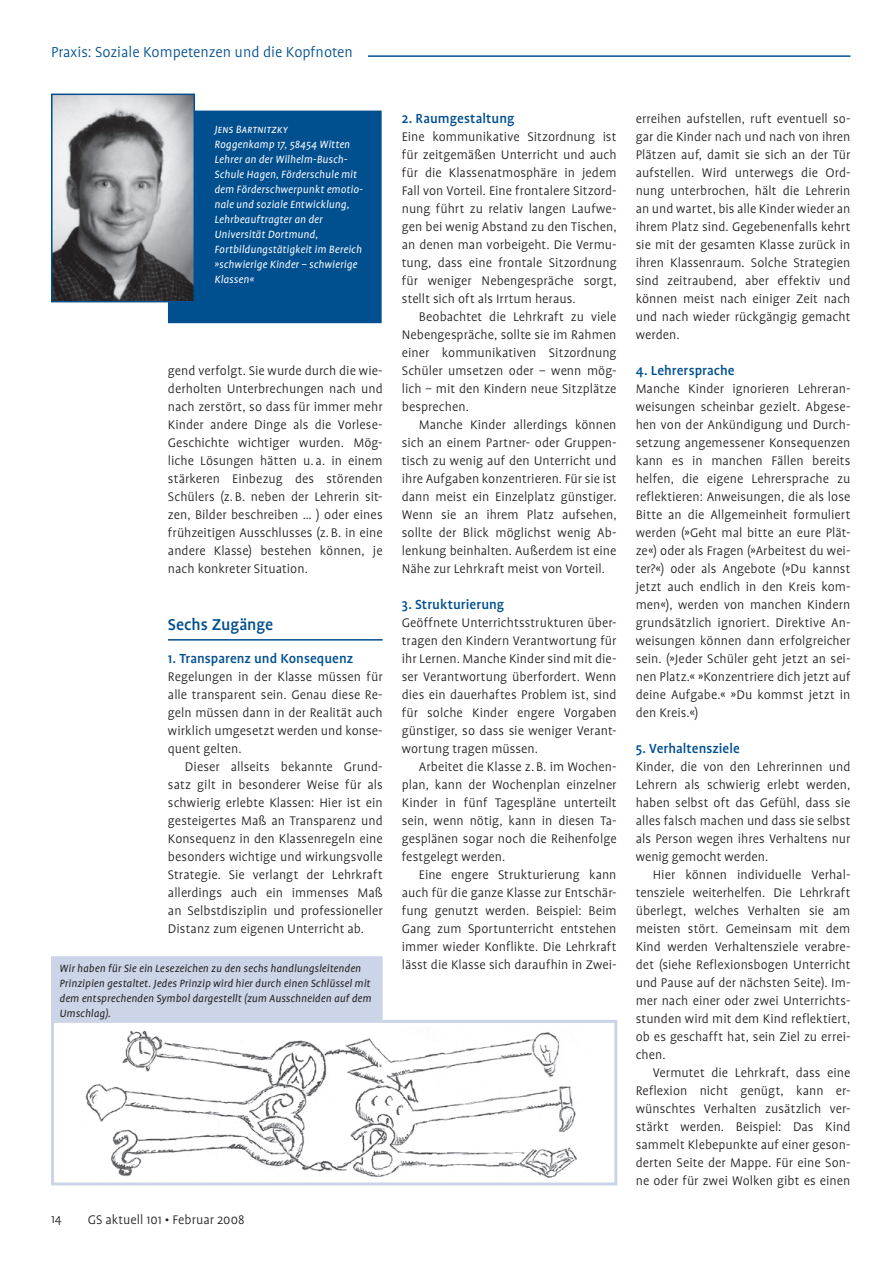
<style>
.page{position:relative;width:893px;height:1263px;background:#fff}
.page>*{position:absolute;margin:0;border:0;box-sizing:border-box;transform-origin:0 0}
.t1{font:500 18px "Profile";letter-spacing:-.005em;color:#004f8f}
.t2{font:300 16.5px "Profile";color:#004f8f}
.t3{font:500 15px "Profile";color:#004f8f}
.t4{font:300 14.25px/18px "Profile";letter-spacing:.005em;color:#231f20;text-align:justify}
.t5{font:300 13.5px "Profile";color:#231f20}
.t6{font:italic 12px/15px "Profile";letter-spacing:.005em;color:#fff}
.t7{font:italic 12px/15px "Profile";letter-spacing:.005em;color:#231f20}
.t8{font:italic 12px "Profile SC";color:#fff}
</style>
<div class="page">
<hr style="left:51px;top:55px;width:799px;height:2px;background:#004f8f">
<div style="left:52px;top:957px;width:330px;height:67px;background:#ccd5e8"></div>
<div style="left:51px;top:956px;width:332px;height:69px;border:2px solid #ccd5e8"></div>
<hr style="left:168px;top:639px;width:215px;height:2px;background:#004f8f">
<div style="left:51px;top:45px;width:317px;height:27px;background:#fff"></div>
<div style="left:169px;top:111px;width:212px;height:211px;background:#004f8f"></div>
<div style="left:168px;top:111px;width:214px;height:212px;border:2px solid #004f8f"></div>
<img style="left:54px;top:97px;width:138px;height:202px">
<div style="left:51px;top:94px;width:144px;height:208px;border:2px solid #004f8f"></div>
<div style="left:51px;top:1020px;width:566px;height:165px;background:#fff;border:3px solid #ccd5e8"></div>
<img style="left:85px;top:1030px;width:492px;height:148px">
<p class="t2" style="left:51px;top:43px;width:303px">Praxis: Soziale Kompetenzen und die Kopfnoten</p>
<p class="t8" style="left:214px;top:123px;width:75px">Jens Bartnitzky</p>
<p class="t6" style="left:214px;top:137px;width:150px">Roggenkamp 17, 58454 Witten<br>Lehrer an der Wilhelm-Busch-<br>Schule Hagen, Förderschule mit dem Förderschwerpunkt emotio&shy;nale und soziale Entwicklung,<br>Lehrbeauftragter an der<br>Universität Dortmund,<br>Fortbildungstätigkeit im Bereich »schwierige Kinder – schwierige<br>Klassen«</p>
<p class="t4" style="left:168px;top:362px;width:216px">gend verfolgt. Sie wurde durch die wie&shy;derholten Unterbrechungen nach und nach zerstört, so dass für immer mehr Kinder andere Dinge als die Vorlese-Geschichte wichtiger wurden. Mög&shy;liche Lösungen hätten u. a. in einem stärkeren Einbezug des störenden Schülers (z. B. neben der Lehrerin sit&shy;zen, Bilder beschreiben … ) oder eines frühzeitigen Ausschlusses (z. B. in eine andere Klasse) bestehen können, je nach konkreter Situation.</p>
<p class="t1" style="left:168px;top:615px;width:107px">Sechs Zugänge</p>
<p class="t3" style="left:168px;top:651px;width:187px">1. Transparenz und Konsequenz</p>
<p class="t4" style="left:168px;top:668px;width:216px">Regelungen in der Klasse müssen für alle transparent sein. Genau diese Re&shy;geln müssen dann in der Realität auch wirklich umgesetzt werden und konse&shy;quent gelten.</p>
<p class="t4" style="left:168px;top:758px;width:216px;text-indent:17px">Dieser allseits bekannte Grund&shy;satz gilt in besonderer Weise für als schwierig erlebte Klassen: Hier ist ein gesteigertes Maß an Transparenz und Konsequenz in den Klassenregeln eine besonders wichtige und wirkungsvolle Strategie. Sie verlangt der Lehrkraft allerdings auch ein immenses Maß an Selbstdisziplin und professioneller Distanz zum eigenen Unterricht ab.</p>
<p class="t7" style="left:60px;top:961px;width:313px">Wir haben für Sie ein Lesezeichen zu den sechs handlungsleitenden Prinzipien gestaltet. Jedes Prinzip wird hier durch einen Schlüssel mit dem entsprechenden Symbol dargestellt (zum Ausschneiden auf dem Umschlag).</p>
<p class="t5" style="left:51px;top:1212px;width:12px">14</p>
<p class="t4" style="left:88px;top:1210px;width:158px">GS aktuell 101 • Februar 2008</p>
<p class="t3" style="left:402px;top:111px;width:114px">2. Raumgestaltung</p>
<p class="t4" style="left:402px;top:128px;width:216px">Eine kommunikative Sitzordnung ist für zeitgemäßen Unterricht und auch für die Klassenatmosphäre in jedem Fall von Vorteil. Eine frontalere Sitzord&shy;nung führt zu relativ langen Laufwe&shy;gen bei wenig Abstand zu den Tischen, an denen man vorbeigeht. Die Vermu&shy;tung, dass eine frontale Sitzordnung für weniger Nebengespräche sorgt, stellt sich oft als Irrtum heraus.</p>
<p class="t4" style="left:402px;top:308px;width:216px;text-indent:17px">Beobachtet die Lehrkraft zu viele Nebengespräche, sollte sie im Rahmen einer kommunikativen Sitzordnung Schüler umsetzen oder – wenn mög&shy;lich – mit den Kindern neue Sitzplätze besprechen.</p>
<p class="t4" style="left:402px;top:416px;width:216px;text-indent:17px">Manche Kinder allerdings können sich an einem Partner- oder Gruppen&shy;tisch zu wenig auf den Unterricht und ihre Aufgaben konzentrieren. Für sie ist dann meist ein Einzelplatz günstiger.<br>Wenn sie an ihrem Platz aufsehen, sollte der Blick möglichst wenig Ab&shy;lenkung beinhalten. Außerdem ist eine Nähe zur Lehrkraft meist von Vorteil.</p>
<p class="t3" style="left:402px;top:597px;width:104px">3. Strukturierung</p>
<p class="t4" style="left:402px;top:614px;width:216px">Geöffnete Unterrichtsstrukturen über&shy;tragen den Kindern Verantwortung für ihr Lernen. Manche Kinder sind mit die&shy;ser Verantwortung überfordert. Wenn dies ein dauerhaftes Problem ist, sind für solche Kinder engere Vorgaben günstiger, so dass sie weniger Verant&shy;wortung tragen müssen.</p>
<p class="t4" style="left:402px;top:758px;width:216px;text-indent:17px">Arbeitet die Klasse z. B. im Wochen&shy;plan, kann der Wochenplan einzelner Kinder in fünf Tagespläne unterteilt sein, wenn nötig, kann in diesen Ta&shy;gesplänen sogar noch die Reihenfolge festgelegt werden.</p>
<p class="t4" style="left:402px;top:866px;width:216px;text-indent:17px">Eine engere Strukturierung kann auch für die ganze Klasse zur Entschär&shy;fung genutzt werden. Beispiel: Beim Gang zum Sportunterricht entstehen immer wieder Konflikte. Die Lehrkraft lässt die Klasse sich daraufhin in Zwei-</p>
<p class="t4" style="left:636px;top:110px;width:216px">erreihen aufstellen, ruft eventuell so&shy;gar die Kinder nach und nach von ihren Plätzen auf, damit sie sich an der Tür aufstellen. Wird unterwegs die Ord&shy;nung unterbrochen, hält die Lehrerin an und wartet, bis alle Kinder wieder an ihrem Platz sind. Gegebenenfalls kehrt sie mit der gesamten Klasse zurück in ihren Klassenraum. Solche Strategien sind zeitraubend, aber effektiv und können meist nach einiger Zeit nach und nach wieder rückgängig gemacht werden.</p>
<p class="t3" style="left:636px;top:363px;width:100px">4. Lehrersprache</p>
<p class="t4" style="left:636px;top:380px;width:216px">Manche Kinder ignorieren Lehreran&shy;weisungen scheinbar gezielt. Abgese&shy;hen von der Ankündigung und Durch&shy;setzung angemessener Konsequenzen kann es in manchen Fällen bereits helfen, die eigene Lehrersprache zu reflektieren: Anweisungen, die als lose Bitte an die Allgemeinheit formuliert werden (»Geht mal bitte an eure Plät&shy;ze«) oder als Fragen (»Arbeitest du wei&shy;ter?«) oder als Angebote (»Du kannst jetzt auch endlich in den Kreis kom&shy;men«), werden von manchen Kindern grundsätzlich ignoriert. Direktive An&shy;weisungen können dann erfolgreicher sein. (»Jeder Schüler geht jetzt an sei&shy;nen Platz.« »Konzentriere dich jetzt auf deine Aufgabe.« »Du kommst jetzt in den Kreis.«)</p>
<p class="t3" style="left:636px;top:741px;width:106px">5. Verhaltensziele</p>
<p class="t4" style="left:636px;top:758px;width:216px">Kinder, die von den Lehrerinnen und Lehrern als schwierig erlebt werden, haben selbst oft das Gefühl, dass sie alles falsch machen und dass sie selbst als Person wegen ihres Verhaltens nur wenig gemocht werden.</p>
<p class="t4" style="left:636px;top:866px;width:216px;text-indent:17px">Hier können individuelle Verhal&shy;tensziele weiterhelfen. Die Lehrkraft überlegt, welches Verhalten sie am meisten stört. Gemeinsam mit dem Kind werden Verhaltensziele verabre&shy;det (siehe Reflexionsbogen Unterricht und Pause auf der nächsten Seite). Im&shy;mer nach einer oder zwei Unterrichts&shy;stunden wird mit dem Kind reflektiert, ob es geschafft hat, sein Ziel zu errei&shy;chen.</p>
<p class="t4" style="left:636px;top:1064px;width:216px;text-indent:17px">Vermutet die Lehrkraft, dass eine Reflexion nicht genügt, kann er&shy;wünschtes Verhalten zusätzlich ver&shy;stärkt werden. Beispiel: Das Kind sammelt Klebepunkte auf einer geson&shy;derten Seite der Mappe. Für eine Son&shy;ne oder für zwei Wolken gibt es einen</p>
</div>
